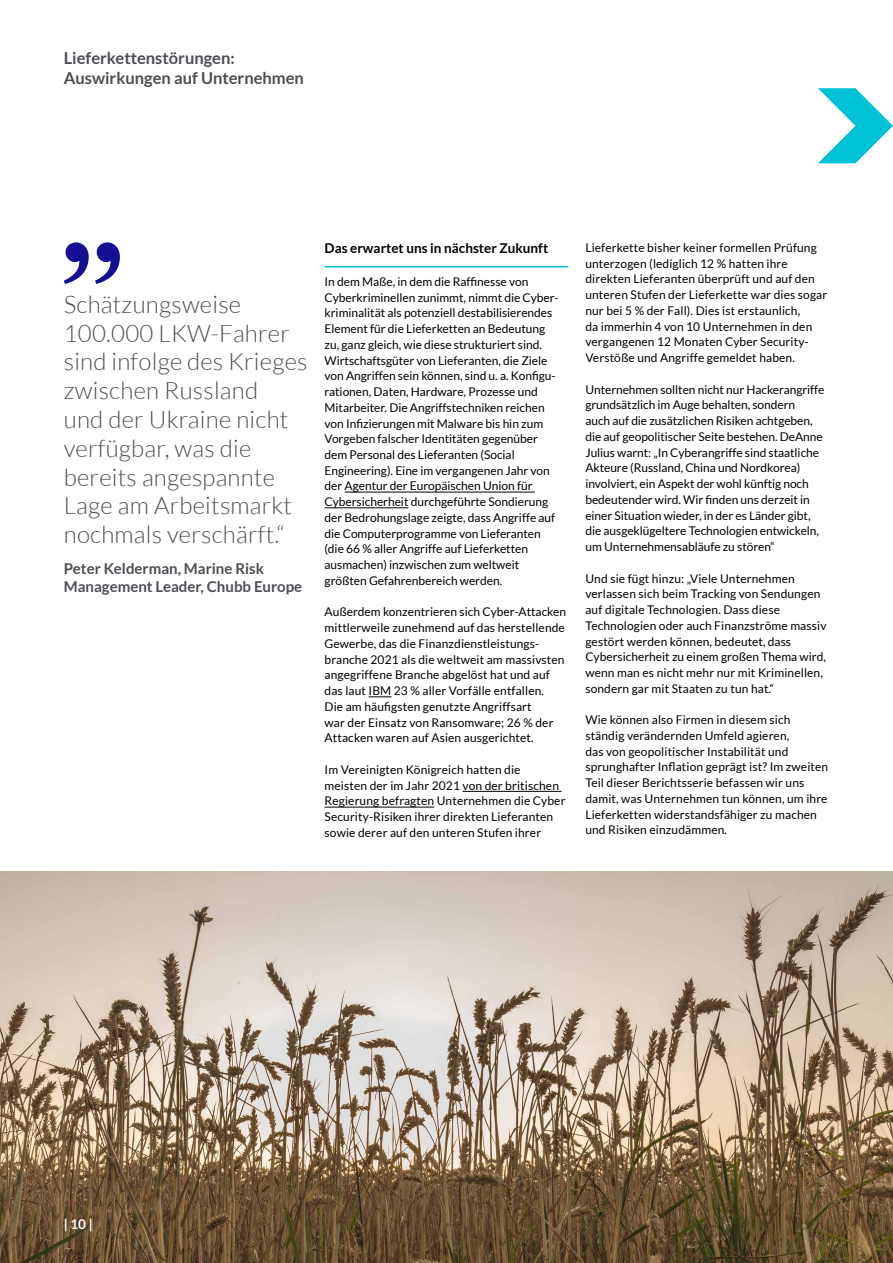
<style>
.page{position:relative;width:893px;height:1263px;background:#fff}
.page>*{position:absolute;margin:0;border:0;box-sizing:border-box;transform-origin:0 0}
.t1{font:300 24px/28.8px "Lato";letter-spacing:.01em;color:#4b4e53}
.t2{font:700 16.5px/19.8px "Lato";color:#4b4e53}
.t3{font:700 15px/18px "Lato";color:#4b4e53}
.t4{font:700 13.5px "Lato";color:#000}
.t5{font:700 13.5px "Lato";color:#fff}
.t6{font:12px/15.8px "Lato";color:#000}
.s1{color:#fff}
</style>
<div class="page">
<img style="left:0;top:872px;width:893px;height:391px">
<svg style="left:818px;top:88px;width:75px;height:75px"></svg>
<svg style="left:64px;top:242px;width:56px;height:42px"></svg>
<hr style="left:325px;top:266px;width:243px;height:1px;background:#01c1d6">
<hr style="left:345px;top:492px;width:190px;height:1px;background:#000">
<hr style="left:325px;top:507px;width:83px;height:1px;background:#000">
<svg style="left:369px;top:696px;width:22px;height:1px"></svg>
<hr style="left:463px;top:791px;width:99px;height:1px;background:#000">
<hr style="left:325px;top:807px;width:109px;height:1px;background:#000">
<h2 class="t2" style="left:64px;top:48px;width:242px">Lieferkettenstörungen:<br>Auswirkungen auf Unternehmen</h2>
<h1 class="t1" style="left:64px;top:290px;width:245px">Schätzungsweise<br>100.000 LKW-Fahrer sind infolge des Krieges zwischen Russland<br>und der Ukraine nicht verfügbar, was die bereits angespannte<br>Lage am Arbeitsmarkt nochmals verschärft.“</h1>
<p class="t3" style="left:64px;top:559px;width:243px">Peter Kelderman, Marine Risk<br>Management Leader, Chubb Europe<span class="s1">.</span></p>
<p class="t4" style="left:325px;top:241px;width:228px">Das erwartet uns in nächster Zukunft<span class="s1">.</span></p>
<p class="t6" style="left:325px;top:273px;width:235px">In dem Maße, in dem die Raffinesse von Cyberkriminellen zunimmt, nimmt die Cyber&shy;kriminalität als potenziell destabilisierendes Element für die Lieferketten an Bedeutung zu, ganz gleich, wie diese strukturiert sind.<br>Wirtschaftsgüter von Lieferanten, die Ziele von Angriffen sein können, sind u. a. Konfigu&shy;rationen, Daten, Hardware, Prozesse und Mitarbeiter. Die Angriffstechniken reichen von Infizierungen mit Malware bis hin zum Vorgeben falscher Identitäten gegenüber dem Personal des Lieferanten (Social Engineering). Eine im vergangenen Jahr von der Agentur der Europäischen Union für Cybersicherheit durchgeführte Sondierung der Bedrohungslage zeigte, dass Angriffe auf die Computerprogramme von Lieferanten (die 66 % aller Angriffe auf Lieferketten ausmachen) inzwischen zum weltweit größten Gefahrenbereich werden.</p>
<p class="t6" style="left:325px;top:604px;width:243px">Außerdem konzentrieren sich Cyber-Attacken mittlerweile zunehmend auf das herstellende Gewerbe, das die Finanzdienstleistungs&shy;branche 2021 als die weltweit am massivsten angegriffene Branche abgelöst hat und auf das laut IBM 23 % aller Vorfälle entfallen.<br>Die am häufigsten genutzte Angriffsart<br>war der Einsatz von Ransomware; 26 % der Attacken waren auf Asien ausgerichtet.</p>
<p class="t6" style="left:325px;top:762px;width:242px">Im Vereinigten Königreich hatten die meisten der im Jahr 2021 von der britischen Regierung befragten Unternehmen die Cyber Security-Risiken ihrer direkten Lieferanten sowie derer auf den unteren Stufen ihrer</p>
<p class="t6" style="left:585px;top:240px;width:243px">Lieferkette bisher keiner formellen Prüfung unterzogen (lediglich 12 % hatten ihre direkten Lieferanten überprüft und auf den unteren Stufen der Lieferkette war dies sogar nur bei 5 % der Fall). Dies ist erstaunlich,<br>da immerhin 4 von 10 Unternehmen in den vergangenen 12 Monaten Cyber Security-Verstöße und Angriffe gemeldet haben.</p>
<p class="t6" style="left:585px;top:381px;width:241px">Unternehmen sollten nicht nur Hackerangriffe grundsätzlich im Auge behalten, sondern<br>auch auf die zusätzlichen Risiken achtgeben, die auf geopolitischer Seite bestehen. DeAnne Julius warnt: „In Cyberangriffe sind staatliche Akteure (Russland, China und Nordkorea) involviert, ein Aspekt der wohl künftig noch bedeutender wird. Wir finden uns derzeit in einer Situation wieder, in der es Länder gibt, die ausgeklügeltere Technologien entwickeln, um Unternehmensabläufe zu stören“</p>
<p class="t6" style="left:585px;top:570px;width:243px">Und sie fügt hinzu: „Viele Unternehmen verlassen sich beim Tracking von Sendungen auf digitale Technologien. Dass diese Technologien oder auch Finanzströme massiv gestört werden können, bedeutet, dass Cybersicherheit zu einem großen Thema wird, wenn man es nicht mehr nur mit Kriminellen, sondern gar mit Staaten zu tun hat.“</p>
<p class="t6" style="left:585px;top:712px;width:244px">Wie können also Firmen in diesem sich ständig verändernden Umfeld agieren,<br>das von geopolitischer Instabilität und sprunghafter Inflation geprägt ist? Im zweiten Teil dieser Berichtsserie befassen wir uns damit, was Unternehmen tun können, um ihre Lieferketten widerstandsfähiger zu machen und Risiken einzudämmen.</p>
<p class="t5" style="left:64px;top:1216px;width:30px">| 10 |</p>
</div>
